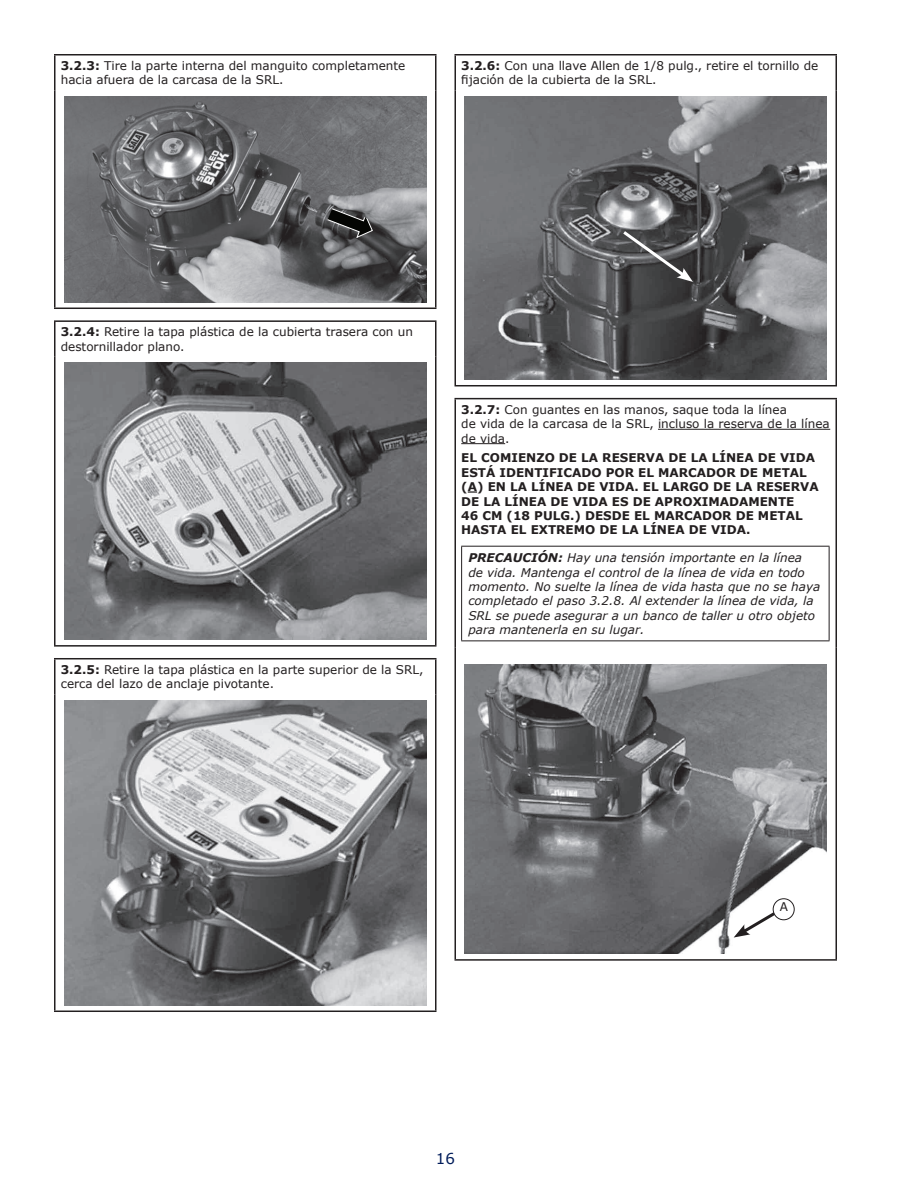
<style>
.page{position:relative;width:918px;height:1188px;background:#fff}
.page>*{position:absolute;margin:0;border:0;box-sizing:border-box;transform-origin:0 0}
.t1{font:15px "Verdana";color:#011c5a}
.t2{font:12px/14.4px "Verdana";color:#231f20}
.t3{font:italic 12px/14.4px "Verdana";color:#231f20}
.t4{font:700 12px/14.4px "Verdana";color:#231f20}
.s1{font-weight:700}
</style>
<div class="page">
<hr style="left:54px;top:54px;width:382px;height:2px;background:#231f20">
<hr style="left:54px;top:56px;width:2px;height:34px;background:#231f20">
<hr style="left:435px;top:56px;width:1px;height:34px;background:#231f20">
<hr style="left:54px;top:90px;width:2px;height:218px;background:#231f20">
<hr style="left:435px;top:90px;width:1px;height:218px;background:#231f20">
<hr style="left:54px;top:308px;width:382px;height:1px;background:#231f20">
<img style="left:64px;top:96px;width:362px;height:206px">
<svg style="left:324px;top:206px;width:54px;height:37px;background:#4f5051"></svg>
<hr style="left:54px;top:320px;width:382px;height:2px;background:#231f20">
<hr style="left:54px;top:322px;width:2px;height:35px;background:#231f20">
<hr style="left:435px;top:322px;width:1px;height:35px;background:#231f20">
<hr style="left:54px;top:357px;width:2px;height:288px;background:#231f20">
<hr style="left:435px;top:357px;width:1px;height:288px;background:#231f20">
<hr style="left:54px;top:645px;width:382px;height:2px;background:#231f20">
<img style="left:64px;top:363px;width:362px;height:277px">
<hr style="left:54px;top:658px;width:382px;height:1px;background:#231f20">
<hr style="left:54px;top:659px;width:2px;height:35px;background:#231f20">
<hr style="left:435px;top:659px;width:1px;height:35px;background:#231f20">
<hr style="left:54px;top:694px;width:2px;height:317px;background:#231f20">
<hr style="left:435px;top:694px;width:1px;height:317px;background:#231f20">
<hr style="left:54px;top:1011px;width:382px;height:1px;background:#231f20">
<img style="left:64px;top:700px;width:362px;height:305px">
<hr style="left:454px;top:54px;width:383px;height:2px;background:#231f20">
<hr style="left:454px;top:56px;width:2px;height:34px;background:#231f20">
<hr style="left:836px;top:56px;width:1px;height:34px;background:#231f20">
<hr style="left:454px;top:90px;width:2px;height:295px;background:#231f20">
<hr style="left:836px;top:90px;width:1px;height:295px;background:#231f20">
<hr style="left:454px;top:385px;width:383px;height:1px;background:#231f20">
<img style="left:465px;top:96px;width:362px;height:284px">
<svg style="left:620px;top:228px;width:73px;height:54px;background:#585859"></svg>
<hr style="left:454px;top:398px;width:383px;height:1px;background:#231f20">
<hr style="left:454px;top:399px;width:2px;height:248px;background:#231f20">
<hr style="left:836px;top:399px;width:1px;height:248px;background:#231f20">
<hr style="left:454px;top:647px;width:2px;height:312px;background:#231f20">
<hr style="left:836px;top:647px;width:1px;height:312px;background:#231f20">
<hr style="left:454px;top:959px;width:383px;height:2px;background:#231f20">
<hr style="left:658px;top:429px;width:172px;height:1px;background:#231f20">
<hr style="left:461px;top:443px;width:44px;height:1px;background:#231f20">
<svg style="left:468px;top:491px;width:9px;height:2px"></svg>
<hr style="left:461px;top:546px;width:369px;height:1px;background:#231f20">
<hr style="left:461px;top:547px;width:1px;height:93px;background:#231f20">
<hr style="left:829px;top:547px;width:1px;height:93px;background:#231f20">
<hr style="left:461px;top:640px;width:369px;height:1px;background:#231f20">
<img style="left:465px;top:665px;width:362px;height:289px">
<svg style="left:734px;top:902px;width:56px;height:36px"></svg>
<div style="left:773px;top:899px;width:21px;height:21px;background:#fff;border-radius:50%"></div>
<div style="left:773px;top:898px;width:22px;height:22px;border:1px solid #231f20;border-radius:50%"></div>
<p class="t2" style="left:61px;top:58px;width:346px"><span class="s1">3.2.3:</span> Tire la parte interna del manguito completamente hacia afuera de la carcasa de la SRL.</p>
<p class="t2" style="left:461px;top:58px;width:359px"><span class="s1">3.2.6:</span> Con una llave Allen de 1/8 pulg., retire el tornillo de fijación de la cubierta de la SRL.</p>
<p class="t2" style="left:61px;top:324px;width:354px"><span class="s1">3.2.4:</span> Retire la tapa plástica de la cubierta trasera con un destornillador plano.</p>
<p class="t2" style="left:61px;top:662px;width:364px"><span class="s1">3.2.5:</span> Retire la tapa plástica en la parte superior de la SRL, cerca del lazo de anclaje pivotante.</p>
<p class="t2" style="left:461px;top:402px;width:370px"><span class="s1">3.2.7:</span> Con guantes en las manos, saque toda la línea<br>de vida de la carcasa de la SRL, incluso la reserva de la línea de vida.</p>
<p class="t4" style="left:461px;top:450px;width:359px">EL COMIENZO DE LA RESERVA DE LA LÍNEA DE VIDA ESTÁ IDENTIFICADO POR EL MARCADOR DE METAL (A) EN LA LÍNEA DE VIDA. EL LARGO DE LA RESERVA DE LA LÍNEA DE VIDA ES DE APROXIMADAMENTE<br>46 CM (18 PULG.) DESDE EL MARCADOR DE METAL HASTA EL EXTREMO DE LA LÍNEA DE VIDA.</p>
<p class="t3" style="left:468px;top:550px;width:354px"><span class="s1">PRECAUCIÓN:</span> Hay una tensión importante en la línea<br>de vida. Mantenga el control de la línea de vida en todo momento. No suelte la línea de vida hasta que no se haya completado el paso 3.2.8. Al extender la línea de vida, la SRL se puede asegurar a un banco de taller u otro objeto para mantenerla en su lugar.</p>
<p class="t2" style="left:780px;top:899px;width:10px">A</p>
<p class="t1" style="left:436px;top:1149px;width:21px">16</p>
</div>
